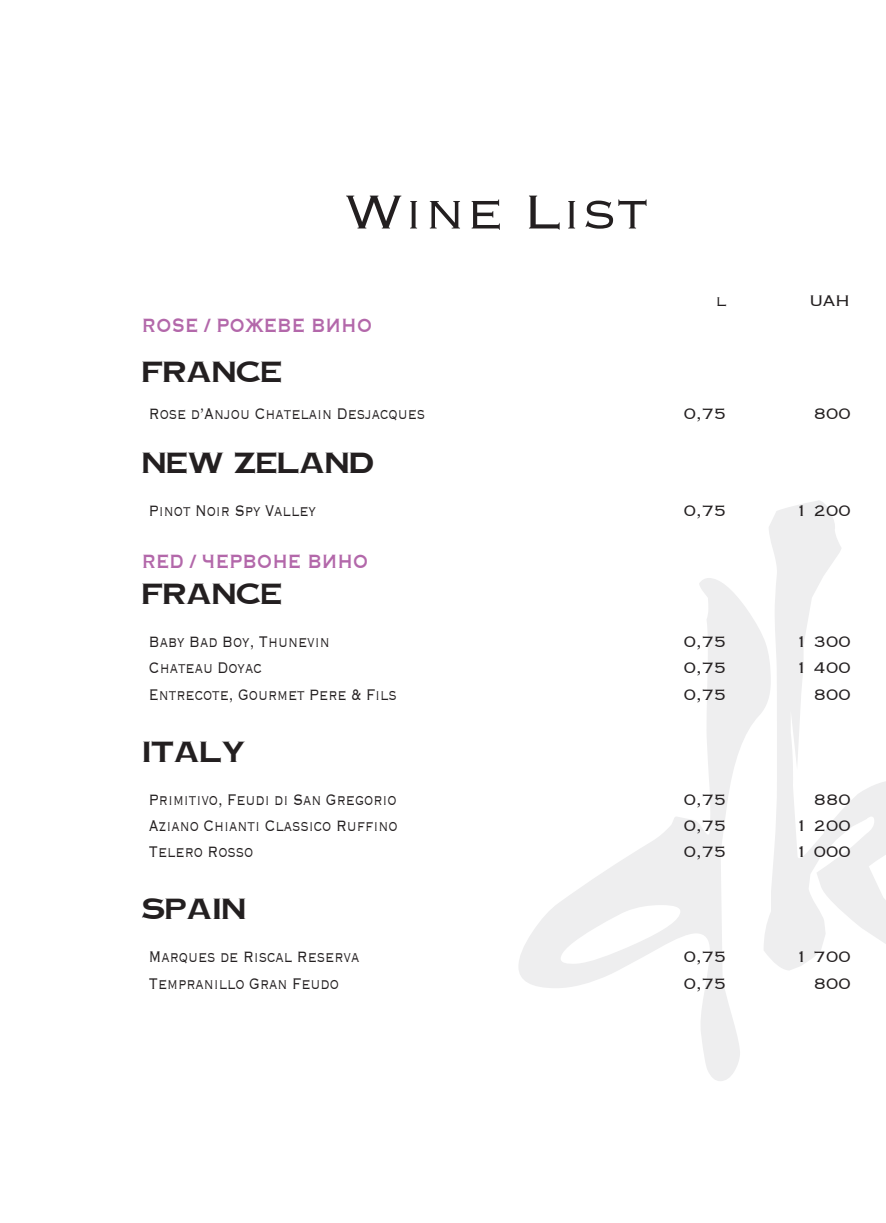
<style>
.page{position:relative;width:886px;height:1223px;background:#fff}
.page>*{position:absolute;margin:0;border:0;box-sizing:border-box;transform-origin:0 0}
.t1{font:300 62.5px "Copperplate";color:#231f20}
.t2{font:700 25px "Copperplate";color:#231f20}
.t3{font:25px "Copperplate";color:#b368aa;scale:.8 1}
.t4{font:300 20px "Copperplate";color:#231f20;scale:.75 1}
.t5{font:300 20px "Copperplate";color:#231f20}
</style>
<div class="page">
<svg style="left:769px;top:500px;width:117px;height:470px"></svg>
<svg style="left:519px;top:578px;width:252px;height:503px"></svg>
<h1 class="t1" style="left:344px;top:171px;width:305px">Wine List</h1>
<p class="t5" style="left:715px;top:287px;width:13px">l</p>
<p class="t5" style="left:809px;top:287px;width:43px">UAH</p>
<p class="t3" style="left:142px;top:309px;width:290px">ROSE / РОЖЕВЕ ВИНО</p>
<p class="t2" style="left:142px;top:353px;width:141px">FRANCE</p>
<p class="t4" style="left:149px;top:400px;width:370px">Rose d’Anjou Chatelain Desjacques</p>
<p class="t5" style="left:684px;top:400px;width:44px">0,75</p>
<p class="t5" style="left:814px;top:400px;width:38px">800</p>
<p class="t2" style="left:142px;top:444px;width:233px">NEW ZELAND</p>
<p class="t4" style="left:149px;top:497px;width:224px">Pinot Noir Spy Valley</p>
<p class="t5" style="left:684px;top:497px;width:44px">0,75</p>
<p class="t5" style="left:795px;top:497px;width:56px">1 200</p>
<p class="t3" style="left:142px;top:545px;width:285px">RED / ЧЕРВОНЕ ВИНО</p>
<p class="t2" style="left:142px;top:575px;width:141px">FRANCE</p>
<p class="t4" style="left:149px;top:629px;width:243px">Baby Bad Boy, Thunevin</p>
<p class="t5" style="left:684px;top:629px;width:44px">0,75</p>
<p class="t5" style="left:795px;top:629px;width:56px">1 300</p>
<p class="t4" style="left:149px;top:655px;width:152px">Chateau Doyac</p>
<p class="t5" style="left:684px;top:655px;width:44px">0,75</p>
<p class="t5" style="left:795px;top:655px;width:56px">1 400</p>
<p class="t4" style="left:149px;top:681px;width:332px">Entrecote, Gourmet Pere &amp; Fils</p>
<p class="t5" style="left:684px;top:681px;width:44px">0,75</p>
<p class="t5" style="left:814px;top:681px;width:38px">800</p>
<p class="t2" style="left:142px;top:733px;width:105px">ITALY</p>
<p class="t4" style="left:149px;top:786px;width:332px">Primitivo, Feudi di San Gregorio</p>
<p class="t5" style="left:684px;top:786px;width:44px">0,75</p>
<p class="t5" style="left:814px;top:786px;width:38px">880</p>
<p class="t4" style="left:149px;top:812px;width:333px">Aziano Chianti Classico Ruffino</p>
<p class="t5" style="left:684px;top:812px;width:44px">0,75</p>
<p class="t5" style="left:795px;top:812px;width:56px">1 200</p>
<p class="t4" style="left:149px;top:839px;width:141px">Telero Rosso</p>
<p class="t5" style="left:684px;top:839px;width:44px">0,75</p>
<p class="t5" style="left:795px;top:839px;width:56px">1 000</p>
<p class="t2" style="left:142px;top:890px;width:106px">SPAIN</p>
<p class="t4" style="left:149px;top:944px;width:282px">Marques de Riscal Reserva</p>
<p class="t5" style="left:684px;top:944px;width:44px">0,75</p>
<p class="t5" style="left:795px;top:944px;width:56px">1 700</p>
<p class="t4" style="left:149px;top:970px;width:255px">Tempranillo Gran Feudo</p>
<p class="t5" style="left:684px;top:970px;width:44px">0,75</p>
<p class="t5" style="left:814px;top:970px;width:38px">800</p>
</div>
